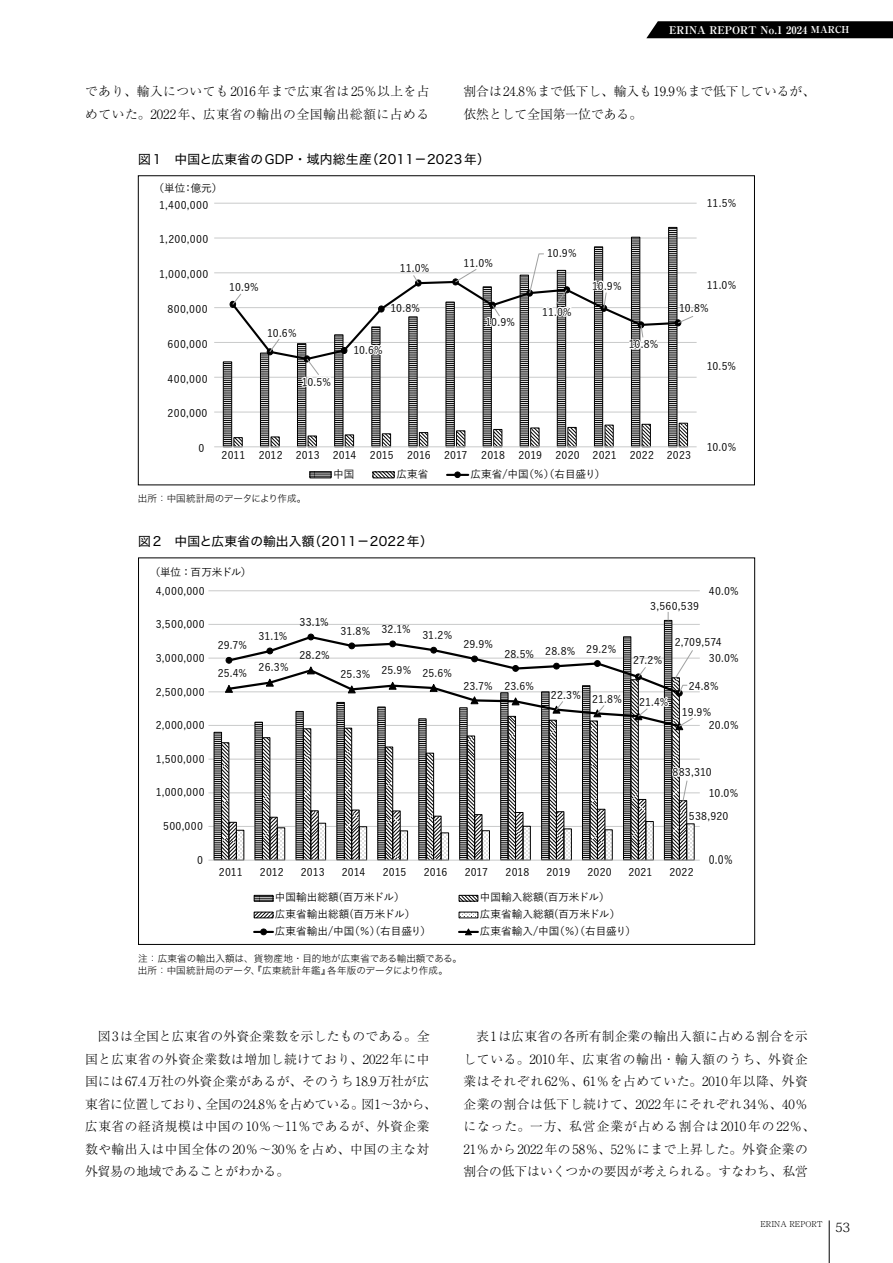
<style>
.page{position:relative;width:893px;height:1263px;background:#fff}
.page>*{position:absolute;margin:0;border:0;box-sizing:border-box;transform-origin:0 0}
.t1{font:300 12.75px/22.5px "Ryumin Pro";letter-spacing:.03em;color:#000}
.t2{font:300 12.75px/22.5px "Ryumin Pro";letter-spacing:.01em;color:#000}
.t3{font:12.75px "Hira Kaku Std N W4";letter-spacing:.025em;color:#000}
.t4{font:300 12.75px/22.5px "Ryumin Pro";color:#000}
.t5{font:300 12.75px "Koz Min Pro";color:#000}
.t6{font:500 11.7px "Yu Go";color:#000;scale:.9 1}
.t7{font:500 10.65px "Yu Go";letter-spacing:.005em;color:#000}
.t8{font:700 expanded 10.65px "Ryumin Pro";color:#fff}
.t9{font:9.6px/12.8px "Hira Kaku Std N W2";letter-spacing:-.005em;color:#000}
.t10{font:300 7.95px "Ryumin Pro";color:#000}
.s1{font-size:9.6px}
</style>
<div class="page">
<hr style="left:829px;top:1220px;width:1px;height:43px;background:#000">
<hr style="left:214px;top:412px;width:483px;height:1px;background:#c9caca">
<hr style="left:214px;top:377px;width:483px;height:1px;background:#c9caca">
<hr style="left:214px;top:342px;width:483px;height:1px;background:#c9caca">
<hr style="left:214px;top:307px;width:483px;height:1px;background:#c9caca">
<hr style="left:214px;top:272px;width:483px;height:1px;background:#c9caca">
<hr style="left:214px;top:238px;width:483px;height:1px;background:#c9caca">
<hr style="left:214px;top:203px;width:483px;height:1px;background:#c9caca">
<svg style="left:223px;top:227px;width:455px;height:219px"></svg>
<svg style="left:233px;top:423px;width:455px;height:23px"></svg>
<hr style="left:214px;top:446px;width:483px;height:1px;background:#c9caca">
<svg style="left:230px;top:253px;width:464px;height:136px"></svg>
<svg style="left:312px;top:473px;width:17px;height:3px"></svg>
<div style="left:310px;top:471px;width:21px;height:7px;border:1px solid #000"></div>
<svg style="left:375px;top:473px;width:17px;height:3px"></svg>
<div style="left:373px;top:471px;width:21px;height:7px;border:1px solid #000"></div>
<hr style="left:447px;top:474px;width:21px;height:2px;background:#000">
<div style="left:454px;top:471px;width:7px;height:7px;border:1px solid #000;border-radius:50%"></div>
<hr style="left:208px;top:826px;width:492px;height:1px;background:#c9caca">
<hr style="left:208px;top:792px;width:492px;height:1px;background:#c9caca">
<hr style="left:208px;top:759px;width:492px;height:1px;background:#c9caca">
<hr style="left:208px;top:725px;width:492px;height:1px;background:#c9caca">
<hr style="left:208px;top:691px;width:492px;height:1px;background:#c9caca">
<hr style="left:208px;top:658px;width:492px;height:1px;background:#c9caca">
<hr style="left:208px;top:624px;width:492px;height:1px;background:#c9caca">
<hr style="left:208px;top:590px;width:492px;height:1px;background:#c9caca">
<svg style="left:213px;top:620px;width:459px;height:240px"></svg>
<svg style="left:221px;top:677px;width:459px;height:183px"></svg>
<hr style="left:208px;top:860px;width:492px;height:1px;background:#c9caca">
<svg style="left:228px;top:765px;width:472px;height:96px"></svg>
<svg style="left:224px;top:634px;width:470px;height:96px"></svg>
<svg style="left:256px;top:897px;width:15px;height:2px"></svg>
<div style="left:254px;top:895px;width:19px;height:6px;border:1px solid #000"></div>
<svg style="left:461px;top:897px;width:15px;height:2px"></svg>
<div style="left:459px;top:895px;width:19px;height:6px;border:1px solid #000"></div>
<svg style="left:256px;top:914px;width:15px;height:2px"></svg>
<div style="left:254px;top:912px;width:19px;height:6px;border:1px solid #000"></div>
<svg style="left:254px;top:929px;width:19px;height:6px"></svg>
<div style="left:260px;top:928px;width:7px;height:7px;border:1px solid #000;border-radius:50%"></div>
<svg style="left:459px;top:928px;width:19px;height:7px"></svg>
<svg style="left:646px;top:21px;width:247px;height:17px;background:#0a0a0a"></svg>
<p class="t8" style="left:669px;top:21px;width:182px">ERINA REPORT No.1 2024 <span class="s1">MARCH</span></p>
<p class="t1" style="left:85px;top:79px;width:346px">であり、輸入についても2016年まで広東省は25％以上を占めていた。2022年、広東省の輸出の全国輸出総額に占める</p>
<p class="t4" style="left:463px;top:79px;width:353px">割合は24.8％まで低下し、輸入も19.9％まで低下しているが、依然として全国第一位である。</p>
<p class="t3" style="left:138px;top:149px;width:353px">図1　中国と広東省のGDP・域内総生産（2011－2023年）</p>
<p class="t7" style="left:153px;top:179px;width:71px">（単位：億元）</p>
<p class="t7" style="left:159px;top:195px;width:51px">1,400,000</p>
<p class="t7" style="left:159px;top:230px;width:51px">1,200,000</p>
<p class="t7" style="left:159px;top:264px;width:51px">1,000,000</p>
<p class="t7" style="left:168px;top:299px;width:42px">800,000</p>
<p class="t7" style="left:168px;top:334px;width:41px">600,000</p>
<p class="t7" style="left:168px;top:369px;width:42px">400,000</p>
<p class="t7" style="left:168px;top:404px;width:41px">200,000</p>
<p class="t7" style="left:229px;top:277px;width:31px">10.9%</p>
<p class="t7" style="left:267px;top:323px;width:31px">10.6%</p>
<p class="t7" style="left:302px;top:372px;width:31px">10.5%</p>
<p class="t7" style="left:400px;top:259px;width:31px">11.0%</p>
<p class="t7" style="left:391px;top:298px;width:31px">10.8%</p>
<p class="t7" style="left:353px;top:340px;width:31px">10.6%</p>
<p class="t7" style="left:464px;top:253px;width:31px">11.0%</p>
<p class="t7" style="left:485px;top:312px;width:31px">10.9%</p>
<p class="t7" style="left:547px;top:243px;width:31px">10.9%</p>
<p class="t7" style="left:542px;top:302px;width:31px">11.0%</p>
<p class="t7" style="left:592px;top:276px;width:31px">10.9%</p>
<p class="t7" style="left:629px;top:335px;width:31px">10.8%</p>
<p class="t7" style="left:707px;top:194px;width:31px">11.5%</p>
<p class="t7" style="left:707px;top:275px;width:31px">11.0%</p>
<p class="t7" style="left:679px;top:298px;width:31px">10.8%</p>
<p class="t7" style="left:707px;top:356px;width:31px">10.5%</p>
<p class="t7" style="left:198px;top:438px;width:7px">0</p>
<p class="t7" style="left:222px;top:446px;width:25px">2011</p>
<p class="t7" style="left:259px;top:446px;width:99px">2012 2013 2014</p>
<p class="t7" style="left:370px;top:446px;width:25px">2015</p>
<p class="t7" style="left:407px;top:446px;width:25px">2016</p>
<p class="t7" style="left:444px;top:446px;width:25px">2017</p>
<p class="t7" style="left:481px;top:446px;width:25px">2018</p>
<p class="t7" style="left:518px;top:446px;width:25px">2019</p>
<p class="t7" style="left:555px;top:446px;width:137px">2020 2021 2022 2023</p>
<p class="t7" style="left:333px;top:464px;width:23px">中国</p>
<p class="t7" style="left:396px;top:464px;width:33px">広東省</p>
<p class="t7" style="left:470px;top:464px;width:136px">広東省/中国（％）（右目盛り）</p>
<p class="t9" style="left:138px;top:492px;width:170px">出所：中国統計局のデータにより作成。</p>
<p class="t3" style="left:138px;top:532px;width:296px">図2　中国と広東省の輸出入額（2011－2022年）</p>
<p class="t7" style="left:150px;top:563px;width:103px">（単位：百万米ドル）</p>
<p class="t7" style="left:156px;top:581px;width:51px">4,000,000</p>
<p class="t7" style="left:707px;top:437px;width:31px">10.0%</p>
<p class="t7" style="left:709px;top:581px;width:31px">40.0%</p>
<p class="t7" style="left:156px;top:615px;width:51px">3,500,000</p>
<p class="t7" style="left:156px;top:648px;width:51px">3,000,000</p>
<p class="t7" style="left:218px;top:636px;width:31px">29.7%</p>
<p class="t7" style="left:218px;top:664px;width:31px">25.4%</p>
<p class="t7" style="left:259px;top:626px;width:30px">31.1%</p>
<p class="t7" style="left:259px;top:657px;width:31px">26.3%</p>
<p class="t7" style="left:300px;top:612px;width:31px">33.1%</p>
<p class="t7" style="left:300px;top:645px;width:32px">28.2%</p>
<p class="t7" style="left:341px;top:620px;width:72px">31.8% 32.1%</p>
<p class="t7" style="left:422px;top:625px;width:31px">31.2%</p>
<p class="t7" style="left:341px;top:663px;width:113px">25.3% 25.9% 25.6%</p>
<p class="t7" style="left:463px;top:634px;width:31px">29.9%</p>
<p class="t7" style="left:504px;top:641px;width:113px">28.5% 28.8% 29.2%</p>
<p class="t7" style="left:650px;top:596px;width:50px">3,560,539</p>
<p class="t7" style="left:675px;top:632px;width:49px">2,709,574</p>
<p class="t7" style="left:633px;top:651px;width:31px">27.2%</p>
<p class="t7" style="left:709px;top:648px;width:31px">30.0%</p>
<p class="t7" style="left:156px;top:682px;width:51px">2,500,000</p>
<p class="t7" style="left:463px;top:676px;width:72px">23.7% 23.6%</p>
<p class="t7" style="left:551px;top:687px;width:73px">22.3% 21.8%</p>
<p class="t7" style="left:639px;top:692px;width:31px">21.4%</p>
<p class="t7" style="left:689px;top:676px;width:31px">24.8%</p>
<p class="t7" style="left:682px;top:703px;width:31px">19.9%</p>
<p class="t7" style="left:156px;top:715px;width:51px">2,000,000</p>
<p class="t7" style="left:709px;top:715px;width:31px">20.0%</p>
<p class="t7" style="left:156px;top:749px;width:51px">1,500,000</p>
<p class="t7" style="left:156px;top:782px;width:51px">1,000,000</p>
<p class="t7" style="left:163px;top:816px;width:41px">500,000</p>
<p class="t7" style="left:672px;top:762px;width:41px">883,310</p>
<p class="t7" style="left:689px;top:807px;width:41px">538,920</p>
<p class="t7" style="left:709px;top:783px;width:31px">10.0%</p>
<p class="t7" style="left:197px;top:850px;width:7px">0</p>
<p class="t6" style="left:709px;top:849px;width:28px">0.0%</p>
<p class="t7" style="left:219px;top:862px;width:25px">2011</p>
<p class="t7" style="left:260px;top:862px;width:25px">2012</p>
<p class="t7" style="left:301px;top:862px;width:25px">2013</p>
<p class="t7" style="left:342px;top:862px;width:25px">2014</p>
<p class="t7" style="left:383px;top:862px;width:25px">2015</p>
<p class="t7" style="left:424px;top:862px;width:25px">2016</p>
<p class="t7" style="left:465px;top:862px;width:25px">2017</p>
<p class="t7" style="left:506px;top:862px;width:25px">2018</p>
<p class="t7" style="left:547px;top:862px;width:25px">2019</p>
<p class="t7" style="left:587px;top:862px;width:26px">2020</p>
<p class="t7" style="left:628px;top:862px;width:25px">2021</p>
<p class="t7" style="left:669px;top:862px;width:26px">2022</p>
<p class="t7" style="left:275px;top:887px;width:131px">中国輸出総額(百万米ドル）</p>
<p class="t7" style="left:480px;top:887px;width:131px">中国輸入総額(百万米ドル）</p>
<p class="t7" style="left:275px;top:904px;width:142px">広東省輸出総額(百万米ドル）</p>
<p class="t7" style="left:480px;top:904px;width:142px">広東省輸入総額(百万米ドル）</p>
<p class="t7" style="left:275px;top:921px;width:158px">広東省輸出/中国（％）（右目盛り）</p>
<p class="t7" style="left:480px;top:921px;width:158px">広東省輸入/中国（％）（右目盛り）</p>
<p class="t9" style="left:138px;top:951px;width:326px">注：広東省の輸出入額は、貨物産地・目的地が広東省である輸出額である。出所：中国統計局のデータ、『広東統計年鑑』各年版のデータにより作成。</p>
<p class="t2" style="left:85px;top:1024px;width:353px;text-indent:13px">図3は全国と広東省の外資企業数を示したものである。全国と広東省の外資企業数は増加し続けており、2022年に中国には67.4万社の外資企業があるが、そのうち18.9万社が広東省に位置しており、全国の24.8％を占めている。図1～3から、広東省の経済規模は中国の10％～11％であるが、外資企業数や輸出入は中国全体の20％～30％を占め、中国の主な対外貿易の地域であることがわかる。</p>
<p class="t1" style="left:463px;top:1024px;width:353px;text-align:center">表1は広東省の各所有制企業の輸出入額に占める割合を示<br>している。2010年、広東省の輸出・輸入額のうち、外資企業はそれぞれ62％、61％を占めていた。2010年以降、外資企業の割合は低下し続けて、2022年にそれぞれ34％、40％になった。一方、私営企業が占める割合は2010年の22％、21％から2022年の58％、52％にまで上昇した。外資企業の割合の低下はいくつかの要因が考えられる。すなわち、私営</p>
<p class="t10" style="left:760px;top:1218px;width:64px">ERINA REPORT</p>
<p class="t5" style="left:835px;top:1218px;width:17px">53</p>
</div>
